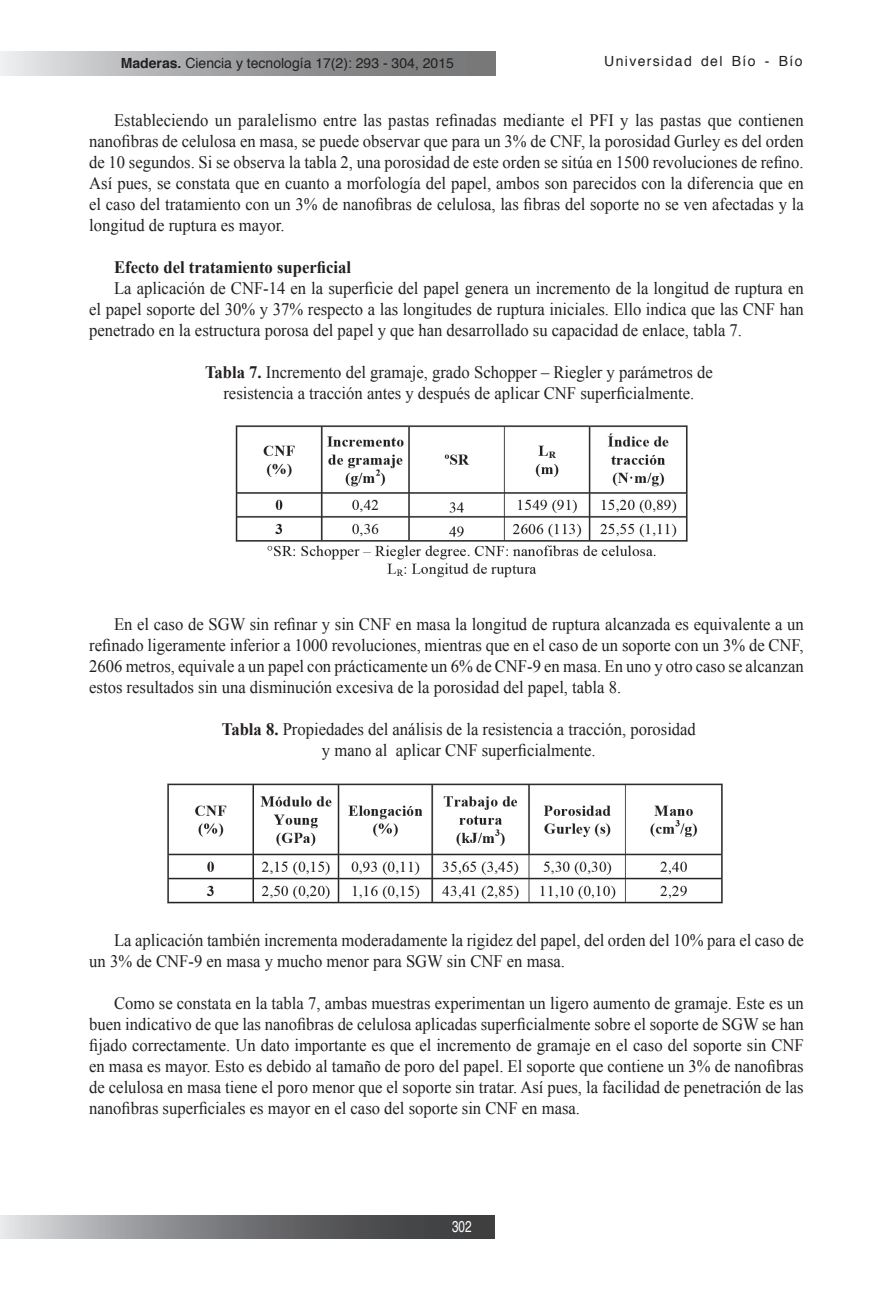
<style>
.page{position:relative;width:893px;height:1315px;background:#fff}
.page>*{position:absolute;margin:0;border:0;box-sizing:border-box;transform-origin:0 0}
.t1{font:17.5px/21px "Times New Roman";color:#231f20;text-align:justify;scale:.95 1}
.t2{font:700 17.5px "Times New Roman";color:#231f20;scale:.95 1}
.t3{font:15.75px "Helvetica";color:#fff;scale:.75 1}
.t4{font:14px "Helvetica";color:#231f20}
.t5{font:14px "Helvetica";letter-spacing:.095em;color:#231f20}
.s1{font-weight:700}
</style>
<div class="page">
<svg style="left:0;top:1215px;width:495px;height:24px;background:#7a7b7d"></svg>
<svg style="left:0;top:51px;width:495px;height:24px;background:#a2a3a4"></svg>
<img style="left:235px;top:425px;width:453px;height:153px">
<img style="left:167px;top:783px;width:556px;height:121px">
<p class="t4" style="left:121px;top:52px;width:335px"><span class="s1">Maderas.</span> Ciencia y tecnología 17(2): 293 - 304, 2015</p>
<p class="t5" style="left:604px;top:51px;width:200px">Universidad del Bío - Bío</p>
<p class="t1" style="left:89px;top:110px;width:754px;text-indent:25px">Estableciendo un paralelismo entre las pastas refinadas mediante el PFI y las pastas que contienen nanofibras de celulosa en masa, se puede observar que para un 3% de CNF, la porosidad Gurley es del orden de 10 segundos. Si se observa la tabla 2, una porosidad de este orden se sitúa en 1500 revoluciones de refino.<br>Así pues, se constata que en cuanto a morfología del papel, ambos son parecidos con la diferencia que en el caso del tratamiento con un 3% de nanofibras de celulosa, las fibras del soporte no se ven afectadas y la longitud de ruptura es mayor.</p>
<p class="t2" style="left:114px;top:257px;width:251px">Efecto del tratamiento superficial</p>
<p class="t1" style="left:89px;top:278px;width:754px;text-indent:25px">La aplicación de CNF-14 en la superficie del papel genera un incremento de la longitud de ruptura en el papel soporte del 30% y 37% respecto a las longitudes de ruptura iniciales. Ello indica que las CNF han penetrado en la estructura porosa del papel y que han desarrollado su capacidad de enlace, tabla 7.</p>
<p class="t1" style="left:205px;top:362px;width:536px;text-align:center"><span class="s1">Tabla 7.</span> Incremento del gramaje, grado Schopper – Riegler y parámetros de resistencia a tracción antes y después de aplicar CNF superficialmente.</p>
<p class="t1" style="left:89px;top:614px;width:754px;text-indent:25px">En el caso de SGW sin refinar y sin CNF en masa la longitud de ruptura alcanzada es equivalente a un refinado ligeramente inferior a 1000 revoluciones, mientras que en el caso de un soporte con un 3% de CNF, 2606 metros, equivale a un papel con prácticamente un 6% de CNF-9 en masa. En uno y otro caso se alcanzan estos resultados sin una disminución excesiva de la porosidad del papel, tabla 8.</p>
<p class="t1" style="left:222px;top:719px;width:501px;text-align:center"><span class="s1">Tabla 8.</span> Propiedades del análisis de la resistencia a tracción, porosidad y mano al aplicar CNF superficialmente.</p>
<p class="t1" style="left:89px;top:929px;width:754px;text-indent:25px">La aplicación también incrementa moderadamente la rigidez del papel, del orden del 10% para el caso de un 3% de CNF-9 en masa y mucho menor para SGW sin CNF en masa.</p>
<p class="t1" style="left:89px;top:992px;width:754px;text-indent:25px">Como se constata en la tabla 7, ambas muestras experimentan un ligero aumento de gramaje. Este es un buen indicativo de que las nanofibras de celulosa aplicadas superficialmente sobre el soporte de SGW se han fijado correctamente. Un dato importante es que el incremento de gramaje en el caso del soporte sin CNF en masa es mayor. Esto es debido al tamaño de poro del papel. El soporte que contiene un 3% de nanofibras de celulosa en masa tiene el poro menor que el soporte sin tratar. Así pues, la facilidad de penetración de las nanofibras superficiales es mayor en el caso del soporte sin CNF en masa.</p>
<p class="t3" style="left:452px;top:1213px;width:28px">302</p>
</div>
